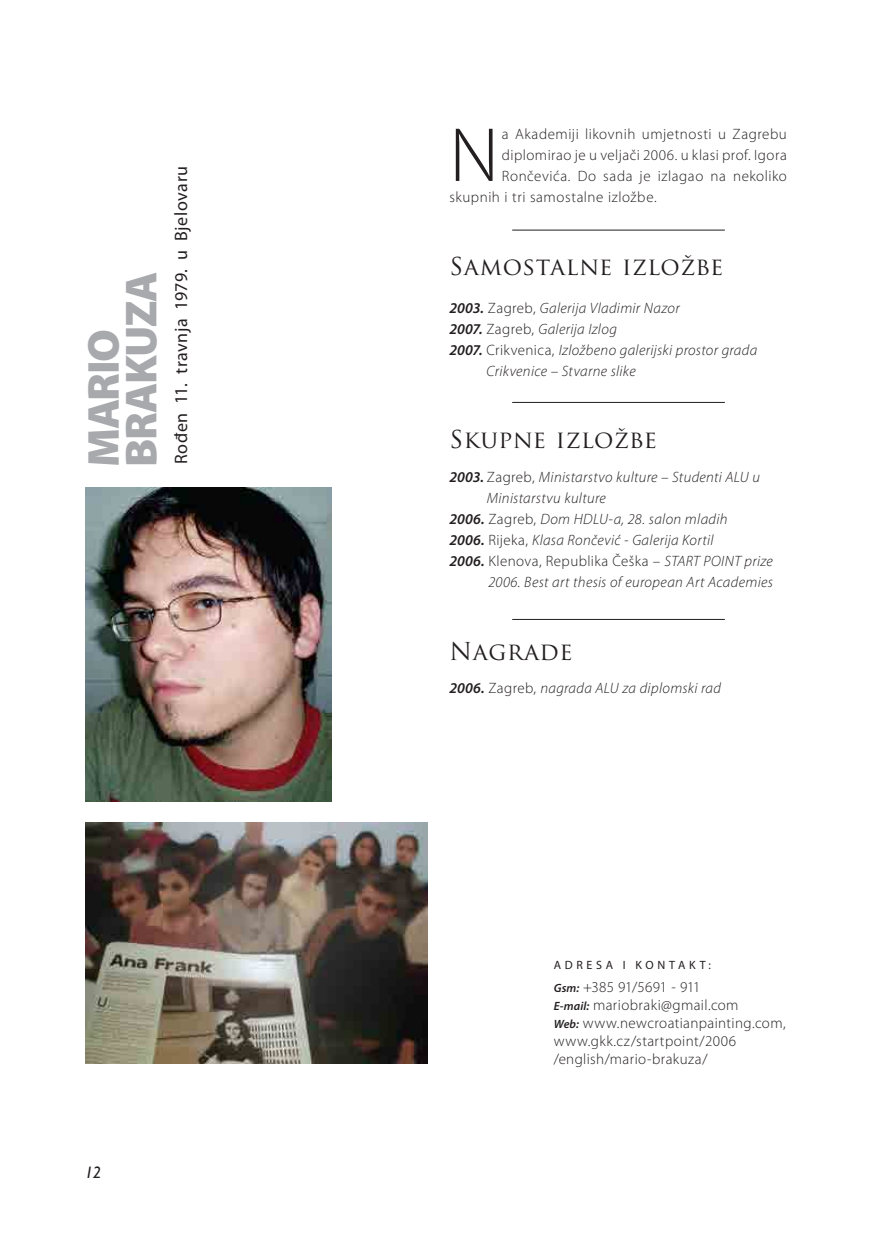
<style>
.page{position:relative;width:872px;height:1234px;background:#fff}
.page>*{position:absolute;margin:0;border:0;box-sizing:border-box;transform-origin:0 0}
.t1{font:300 77.25px "Myriad Pro";color:#231f20}
.t2{font:900 45px/37.5px "Myriad Pro";letter-spacing:-.035em;color:#a7a9ac}
.t3{font:24px "Trajan Pro";letter-spacing:.025em;color:#231f20}
.t4{font:18px "Myriad Pro";letter-spacing:.03em;color:#231f20}
.t5{font:italic 16.5px "Humanist 521 BT";color:#231f20}
.t6{font:italic 300 15px "Myriad Pro";letter-spacing:.025em;color:#231f20}
.t7{font:300 15px/18px "Myriad Pro";letter-spacing:.03em;color:#231f20}
.t8{font:12px "Myriad Pro";letter-spacing:.31em;color:#231f20}
.s1{font-weight:600}
.s2{font-style:normal}
.s3{font-weight:600;font-style:italic}
.s4{font-style:italic}
.s5{font-weight:600;font-style:italic;font-size:12px}
</style>
<div class="page">
<img style="left:85px;top:488px;width:247px;height:313px">
<img style="left:85px;top:822px;width:342px;height:241px">
<hr style="left:512px;top:619px;width:213px;height:1px;background:#231f20">
<hr style="left:512px;top:402px;width:213px;height:1px;background:#231f20">
<hr style="left:512px;top:230px;width:213px;height:1px;background:#231f20">
<h2 class="t2" style="left:83px;top:466px;width:197px;rotate:-90deg">MARIO<br>BRAKUZA</h2>
<p class="t4" style="left:170px;top:464px;width:299px;rotate:-90deg">Rođen 11. travnja 1979. u Bjelovaru</p>
<p class="t5" style="left:85px;top:1162px;width:18px">12</p>
<h1 class="t1" style="left:449px;top:109px;width:51px">N</h1>
<p class="t7" style="left:502px;top:125px;width:286px">a Akademiji likovnih umjetnosti u Zagrebu</p>
<p class="t7" style="left:502px;top:146px;width:286px">diplomirao je u veljači 2006. u klasi prof. Igora</p>
<p class="t7" style="left:502px;top:167px;width:286px">Rončevića. Do sada je izlagao na nekoliko</p>
<p class="t7" style="left:449px;top:188px;width:209px">skupnih i tri samostalne izložbe.</p>
<h3 class="t3" style="left:449px;top:250px;width:275px">Samostalne izložbe</h3>
<p class="t6" style="left:449px;top:298px;width:232px"><span class="s1">2003.</span> <span class="s2">Zagreb,</span> Galerija Vladimir Nazor</p>
<p class="t6" style="left:449px;top:319px;width:169px"><span class="s1">2007.</span> <span class="s2">Zagreb,</span> Galerija Izlog</p>
<p class="t6" style="left:449px;top:340px;width:309px"><span class="s1">2007.</span> <span class="s2">Crikvenica,</span> Izložbeno galerijski prostor grada</p>
<p class="t6" style="left:486px;top:361px;width:151px">Crikvenice – Stvarne slike</p>
<h3 class="t3" style="left:449px;top:424px;width:209px">Skupne izložbe</h3>
<p class="t6" style="left:449px;top:468px;width:312px"><span class="s1">2003.</span> <span class="s2">Zagreb,</span> Ministarstvo kulture – Studenti ALU u</p>
<p class="t6" style="left:487px;top:489px;width:120px">Ministarstvu kulture</p>
<p class="t6" style="left:449px;top:510px;width:280px"><span class="s1">2006.</span> <span class="s2">Zagreb,</span> Dom HDLU-a, 28. salon mladih</p>
<p class="t6" style="left:449px;top:531px;width:266px"><span class="s1">2006.</span> <span class="s2">Rijeka,</span> Klasa Rončević - Galerija Kortil</p>
<p class="t7" style="left:449px;top:551px;width:325px"><span class="s3">2006.</span> Klenova, Republika Češka – <span class="s4">START POINT prize</span></p>
<p class="t6" style="left:488px;top:573px;width:286px">2006. Best art thesis of european Art Academies</p>
<h3 class="t3" style="left:449px;top:635px;width:125px">Nagrade</h3>
<p class="t6" style="left:449px;top:679px;width:273px"><span class="s1">2006.</span> <span class="s2">Zagreb,</span> nagrada ALU za diplomski rad</p>
<p class="t8" style="left:553px;top:957px;width:159px">ADRESA I KONTAKT:</p>
<p class="t7" style="left:553px;top:977px;width:233px"><span class="s5">Gsm:</span> +385 91/5691 - 911<br><span class="s5">E-mail:</span> mariobraki@gmail.com<br><span class="s5">Web:</span> www.newcroatianpainting.com, www.gkk.cz/startpoint/2006 /english/mario-brakuza/</p>
</div>
